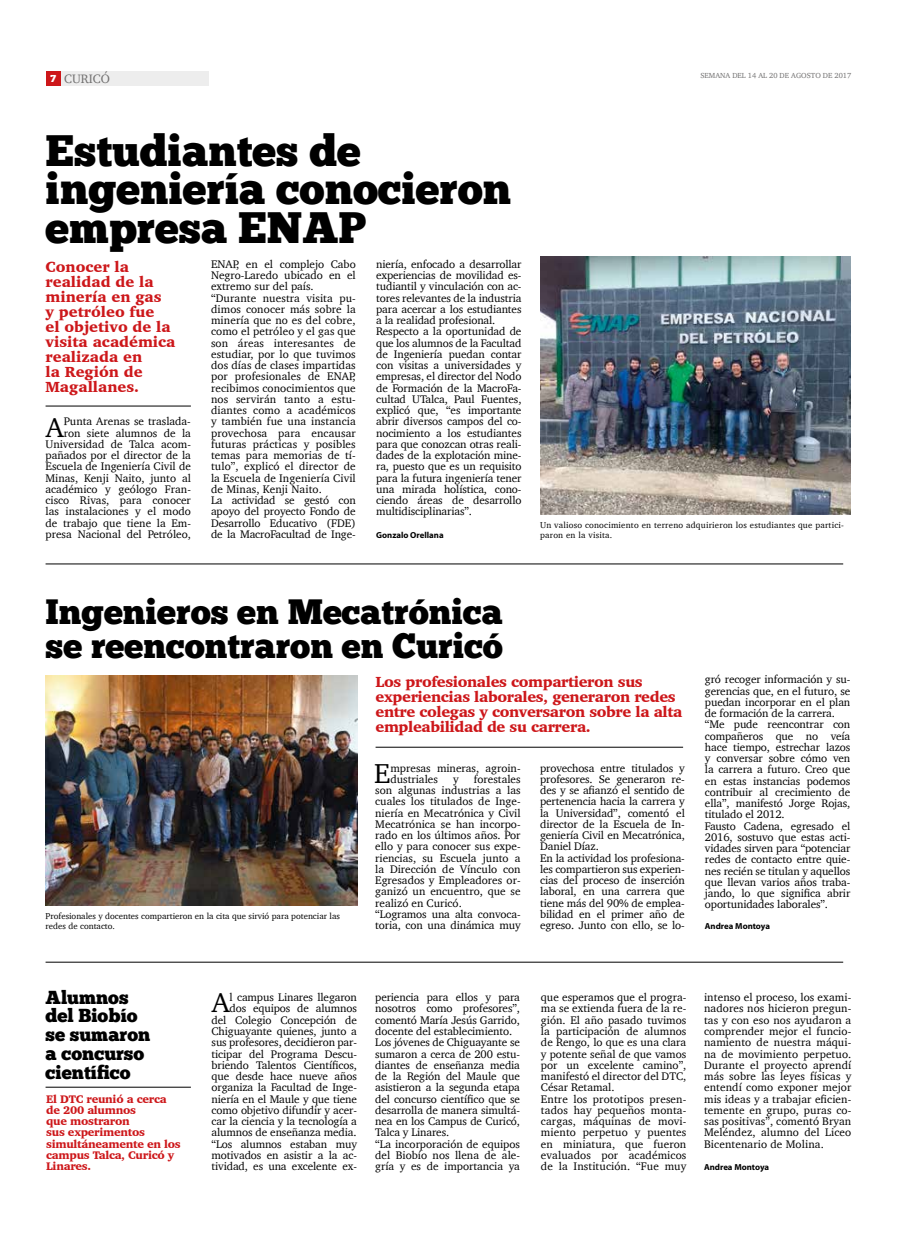
<style>
.page{position:relative;width:904px;height:1241px;background:#fff}
.page>*{position:absolute;margin:0;border:0;box-sizing:border-box;transform-origin:0 0}
.t1{font:43.75px/38.8px "Chunk Five Ex";color:#000}
.t2{font:35px/33.8px "Chunk Five Ex";color:#000}
.t3{font:28px "Charter";color:#000}
.t4{font:18.75px/18.8px "Chunk Five Ex";color:#000}
.t5{font:900 15px/15px "Charter";letter-spacing:-.025em;color:#cd171a}
.t6{font:900 15px/15px "Charter";color:#cd171a}
.t7{font:12.5px "Charter";color:#706f6f}
.t8{font:11.25px/11.2px "Charter";letter-spacing:-.01em;color:#000}
.t9{font:11.25px/11.2px "Charter";letter-spacing:.01em;color:#000}
.t10{font:900 11.25px/11.2px "Charter";letter-spacing:-.025em;color:#cd171a}
.t11{font:8.75px/10.5px "Charter";color:#000}
.t12{font:8.75px/10.5px "Charter";letter-spacing:.025em;color:#000}
.t13{font:700 8.75px "Myriad Pro";color:#000}
.t14{font:7.5px "Charter";color:#706f6f}
.s1{font-family:"Chunk Five Ex";font-size:10px;color:#fff}
</style>
<div class="page">
<div style="left:46px;top:71px;width:15px;height:15px;background:#cd171a"></div>
<div style="left:62px;top:71px;width:147px;height:15px;background:#ededed"></div>
<hr style="left:46px;top:406px;width:145px;height:1px;background:#000">
<hr style="left:46px;top:1086px;width:145px;height:1px;background:#000">
<hr style="left:46px;top:563px;width:797px;height:1px;background:#000">
<hr style="left:46px;top:961px;width:797px;height:1px;background:#000">
<img style="left:540px;top:257px;width:310px;height:257px">
<img style="left:46px;top:675px;width:312px;height:230px">
<hr style="left:375px;top:746px;width:308px;height:1px;background:#000">
<p class="t7" style="left:50px;top:67px;width:61px"><span class="s1">7</span> CURICÓ</p>
<p class="t14" style="left:700px;top:69px;width:152px">SEMANA DEL 14 AL 20 DE AGOSTO DE 2017</p>
<h1 class="t1" style="left:46px;top:130px;width:467px">Estudiantes de ingeniería conocieron empresa ENAP</h1>
<h3 class="t6" style="left:46px;top:258px;width:131px">Conocer la realidad de la minería en gas<br>y petróleo fue<br>el objetivo de la visita académica realizada en<br>la Región de<br>Magallanes.</h3>
<p class="t8" style="left:46px;top:416px;width:147px;text-align:right">Punta Arenas se traslada&shy;ron siete alumnos de la<br>Universidad de Talca acom&shy;pañados por el director de la<br>Escuela de Ingeniería Civil de<br>Minas, Kenji Naito, junto al académico y geólogo Fran&shy;cisco Rivas, para conocer las instalaciones y el modo de trabajo que tiene la Em&shy;presa Nacional del Petróleo,</p>
<h3 class="t3" style="left:46px;top:403px;width:19px">A</h3>
<p class="t9" style="left:211px;top:258px;width:146px">ENAP, en el complejo Cabo<br>Negro-Laredo ubicado en el extremo sur del país. “Durante nuestra visita pu&shy;dimos conocer más sobre la minería que no es del cobre, como el petróleo y el gas que son áreas interesantes de estudiar, por lo que tuvimos dos días de clases impartidas por profesionales de ENAP, recibimos conocimientos que nos servirán tanto a estu&shy;diantes como a académicos y también fue una instancia provechosa para encausar futuras prácticas y posibles temas para memorias de tí&shy;tulo”, explicó el director de la Escuela de Ingeniería Civil de Minas, Kenji Naito.<br>La actividad se gestó con apoyo del proyecto Fondo de<br>Desarrollo Educativo (FDE) de la MacroFacultad de Inge-</p>
<p class="t8" style="left:376px;top:258px;width:147px">niería, enfocado a desarrollar experiencias de movilidad es&shy;tudiantil y vinculación con ac&shy;tores relevantes de la industria para acercar a los estudiantes a la realidad profesional.<br>Respecto a la oportunidad de que los alumnos de la Facultad de Ingeniería puedan contar con visitas a universidades y empresas, el director del Nodo de Formación de la MacroFa&shy;cultad UTalca, Paul Fuentes, explicó que, “es importante abrir diversos campos del co&shy;nocimiento a los estudiantes para que conozcan otras reali&shy;dades de la explotación mine&shy;ra, puesto que es un requisito para la futura ingeniería tener una mirada holística, cono&shy;ciendo áreas de desarrollo multidisciplinarias”.</p>
<p class="t13" style="left:376px;top:529px;width:69px">Gonzalo Orellana</p>
<p class="t12" style="left:540px;top:519px;width:305px">Un valioso conocimiento en terreno adquirieron los estudiantes que partici&shy;paron en la visita.</p>
<h2 class="t2" style="left:46px;top:594px;width:459px">Ingenieros en Mecatrónica se reencontraron en Curicó</h2>
<p class="t11" style="left:46px;top:910px;width:296px">Profesionales y docentes compartieron en la cita que sirvió para potenciar las redes de contacto.</p>
<h3 class="t5" style="left:375px;top:674px;width:308px">Los profesionales compartieron sus experiencias laborales, generaron redes entre colegas y conversaron sobre la alta empleabilidad de su carrera.</h3>
<p class="t8" style="left:375px;top:773px;width:147px;text-indent:99px">forestales son algunas industrias a las cuales los titulados de Inge&shy;niería en Mecatrónica y Civil<br>Mecatrónica se han incorpo&shy;rado en los últimos años. Por ello y para conocer sus expe&shy;riencias, su Escuela junto a la Dirección de Vínculo con<br>Egresados y Empleadores or&shy;ganizó un encuentro, que se realizó en Curicó.<br>“Logramos una alta convoca&shy;toria, con una dinámica muy</p>
<p class="t8" style="left:540px;top:761px;width:146px">provechosa entre titulados y profesores. Se generaron re&shy;des y se afianzó el sentido de pertenencia hacia la carrera y la Universidad”, comentó el director de la Escuela de In&shy;geniería Civil en Mecatrónica,<br>Daniel Díaz.<br>En la actividad los profesiona&shy;les compartieron sus experien&shy;cias del proceso de inserción laboral, en una carrera que tiene más del 90% de emplea&shy;bilidad en el primer año de egreso. Junto con ello, se lo-</p>
<h3 class="t3" style="left:374px;top:749px;width:18px">E</h3>
<p class="t8" style="left:390px;top:761px;width:132px">mpresas mineras, agroin&shy;dustriales</p>
<p class="t8" style="left:453px;top:773px;width:7px">y</p>
<p class="t8" style="left:705px;top:673px;width:147px">gró recoger información y su&shy;gerencias que, en el futuro, se puedan incorporar en el plan de formación de la carrera. “Me pude reencontrar con compañeros que no veía hace tiempo, estrechar lazos y conversar sobre cómo ven la carrera a futuro. Creo que en estas instancias podemos contribuir al crecimiento de ella”, manifestó Jorge Rojas, titulado el 2012.<br>Fausto Cadena, egresado el<br>2016, sostuvo que estas acti&shy;vidades sirven para “potenciar redes de contacto entre quie&shy;nes recién se titulan y aquellos que llevan varios años traba&shy;jando, lo que significa abrir oportunidades laborales”.</p>
<p class="t13" style="left:705px;top:920px;width:67px">Andrea Montoya</p>
<h3 class="t4" style="left:46px;top:987px;width:106px">Alumnos del Biobío se sumaron a concurso científico</h3>
<h3 class="t3" style="left:212px;top:978px;width:19px">A</h3>
<p class="t8" style="left:212px;top:991px;width:147px;text-align:right">l campus Linares llegaron dos equipos de alumnos<br>del Colegio Concepción de<br>Chiguayante quienes, junto a sus profesores, decidieron par&shy;ticipar del Programa Descu&shy;briendo Talentos Científicos, que desde hace nueve años organiza la Facultad de Inge&shy;niería en el Maule y que tiene como objetivo difundir y acer&shy;car la ciencia y la tecnología a alumnos de enseñanza media. “Los alumnos estaban muy motivados en asistir a la ac&shy;tividad, es una excelente ex-</p>
<p class="t8" style="left:375px;top:991px;width:146px">periencia para ellos y para nosotros como profesores”, comentó María Jesús Garrido, docente del establecimiento.<br>Los jóvenes de Chiguayante se sumaron a cerca de 200 estu&shy;diantes de enseñanza media de la Región del Maule que asistieron a la segunda etapa del concurso científico que se desarrolla de manera simultá&shy;nea en los Campus de Curicó,<br>Talca y Linares.<br>“La incorporación de equipos del Biobío nos llena de ale&shy;gría y es de importancia ya</p>
<p class="t8" style="left:541px;top:991px;width:147px">que esperamos que el progra&shy;ma se extienda fuera de la re&shy;gión. El año pasado tuvimos la participación de alumnos de Rengo, lo que es una clara y potente señal de que vamos por un excelente camino”, manifestó el director del DTC,<br>César Retamal.<br>Entre los prototipos presen&shy;tados hay pequeños monta&shy;cargas, máquinas de movi&shy;miento perpetuo y puentes en miniatura, que fueron evaluados por académicos de la Institución. “Fue muy</p>
<p class="t10" style="left:46px;top:1092px;width:136px">El DTC reunió a cerca de 200 alumnos<br>que mostraron<br>sus experimentos simultáneamente en los campus Talca, Curicó y<br>Linares.</p>
<p class="t8" style="left:704px;top:991px;width:149px;text-align:justify">intenso el proceso, los exami&shy;nadores nos hicieron pregun&shy;tas y con eso nos ayudaron a comprender mejor el funcio&shy;namiento de nuestra máqui&shy;na de movimiento perpetuo.<br>Durante el proyecto aprendí más sobre las leyes físicas y entendí como exponer mejor mis ideas y a trabajar eficien&shy;temente en grupo, puras co&shy;sas positivas”, comentó Bryan Meléndez, alumno del Liceo Bicentenario de Molina.</p>
<p class="t13" style="left:704px;top:1161px;width:67px">Andrea Montoya</p>
</div>
